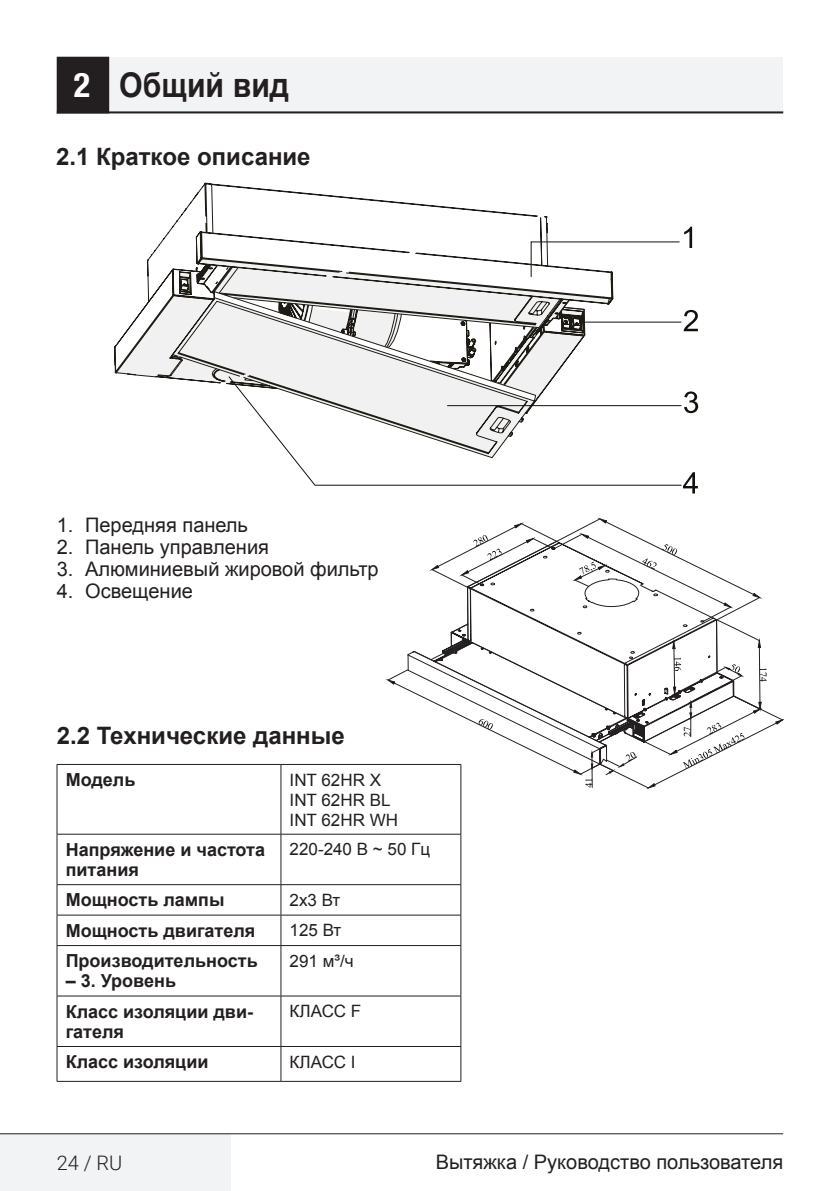
<style>
.page{position:relative;width:840px;height:1191px;background:#fff}
.page>*{position:absolute;margin:0;border:0;box-sizing:border-box;transform-origin:0 0}
.Unite_Baslik_Guvenli{font:700 34px "Arial";color:#231f20;scale:.89 1}
.Alt_Baslik_Icerik{font:700 24px "Arial";color:#231f20}
.t1{font:20px "Arial";color:#231f20}
.t2{font:300 20px "Roboto";color:#231f20}
.Tablo_yazi_baslik{font:700 18px/20px "Arial";color:#231f20}
.Tablo_yazı{font:17px "Arial";color:#231f20}
.s1{font-family:"Helvetica Neue LT Pro";font-stretch:condensed;color:#fff}
</style>
<div class="page">
<div style="left:57px;top:57px;width:725px;height:56px;background:#f2f3f4"></div>
<hr style="left:57px;top:111px;width:725px;height:2px;background:#231f20">
<div style="left:58px;top:58px;width:50px;height:54px;background:#231f20"></div>
<div style="left:57px;top:57px;width:52px;height:56px;border:2px solid #231f20"></div>
<div style="left:0;top:1133px;width:230px;height:58px;background:#f2f3f4"></div>
<hr style="left:0;top:1133px;width:782px;height:1px;background:#231f20">
<hr style="left:57px;top:764px;width:224px;height:1px;background:#231f20">
<hr style="left:57px;top:764px;width:1px;height:70px;background:#231f20">
<hr style="left:281px;top:764px;width:180px;height:1px;background:#231f20">
<hr style="left:280px;top:764px;width:1px;height:70px;background:#231f20">
<hr style="left:460px;top:764px;width:1px;height:70px;background:#231f20">
<hr style="left:57px;top:834px;width:224px;height:1px;background:#231f20">
<hr style="left:57px;top:834px;width:1px;height:50px;background:#231f20">
<hr style="left:281px;top:834px;width:180px;height:1px;background:#231f20">
<hr style="left:280px;top:834px;width:1px;height:50px;background:#231f20">
<hr style="left:460px;top:834px;width:1px;height:50px;background:#231f20">
<hr style="left:57px;top:884px;width:224px;height:1px;background:#231f20">
<hr style="left:57px;top:885px;width:1px;height:30px;background:#231f20">
<hr style="left:281px;top:884px;width:180px;height:1px;background:#231f20">
<hr style="left:280px;top:885px;width:1px;height:30px;background:#231f20">
<hr style="left:460px;top:885px;width:1px;height:30px;background:#231f20">
<hr style="left:57px;top:914px;width:224px;height:1px;background:#231f20">
<hr style="left:57px;top:915px;width:1px;height:30px;background:#231f20">
<hr style="left:281px;top:914px;width:180px;height:1px;background:#231f20">
<hr style="left:280px;top:915px;width:1px;height:30px;background:#231f20">
<hr style="left:460px;top:915px;width:1px;height:30px;background:#231f20">
<hr style="left:57px;top:945px;width:224px;height:1px;background:#231f20">
<hr style="left:57px;top:945px;width:1px;height:50px;background:#231f20">
<hr style="left:281px;top:945px;width:180px;height:1px;background:#231f20">
<hr style="left:280px;top:945px;width:1px;height:50px;background:#231f20">
<hr style="left:460px;top:945px;width:1px;height:50px;background:#231f20">
<hr style="left:57px;top:995px;width:224px;height:1px;background:#231f20">
<hr style="left:57px;top:996px;width:1px;height:50px;background:#231f20">
<hr style="left:281px;top:995px;width:180px;height:1px;background:#231f20">
<hr style="left:280px;top:996px;width:1px;height:50px;background:#231f20">
<hr style="left:460px;top:996px;width:1px;height:50px;background:#231f20">
<hr style="left:57px;top:1046px;width:224px;height:1px;background:#231f20">
<hr style="left:57px;top:1046px;width:1px;height:35px;background:#231f20">
<hr style="left:281px;top:1046px;width:180px;height:1px;background:#231f20">
<hr style="left:280px;top:1046px;width:1px;height:35px;background:#231f20">
<hr style="left:460px;top:1046px;width:1px;height:35px;background:#231f20">
<hr style="left:57px;top:1081px;width:224px;height:1px;background:#231f20">
<hr style="left:281px;top:1081px;width:180px;height:1px;background:#231f20">
<svg style="left:386px;top:518px;width:396px;height:270px"></svg>
<svg style="left:683px;top:472px;width:14px;height:21px"></svg>
<svg style="left:114px;top:248px;width:42px;height:130px"></svg>
<svg style="left:156px;top:183px;width:428px;height:202px"></svg>
<svg style="left:179px;top:227px;width:518px;height:104px"></svg>
<svg style="left:684px;top:391px;width:13px;height:22px"></svg>
<svg style="left:228px;top:376px;width:453px;height:110px"></svg>
<p class="Unite_Baslik_Guvenli" style="left:74px;top:63px;width:243px"><span class="s1">2</span> Общий вид</p>
<p class="Alt_Baslik_Icerik" style="left:56px;top:141px;width:256px">2.1 Краткое описание</p>
<p class="t1" style="left:57px;top:512px;width:193px">1. Передняя панель</p>
<p class="t1" style="left:57px;top:534px;width:214px">2. Панель управления</p>
<p class="t1" style="left:57px;top:556px;width:323px">3. Алюминиевый жировой фильтр</p>
<p class="t1" style="left:57px;top:578px;width:138px">4. Освещение</p>
<p class="Alt_Baslik_Icerik" style="left:57px;top:720px;width:289px">2.2 Технические данные</p>
<p class="Tablo_yazi_baslik" style="left:66px;top:770px;width:71px">Модель</p>
<p class="Tablo_yazı" style="left:289px;top:768px;width:93px">INT 62HR X</p>
<p class="Tablo_yazı" style="left:289px;top:788px;width:102px">INT 62HR BL</p>
<p class="Tablo_yazı" style="left:289px;top:808px;width:110px">INT 62HR WH</p>
<p class="Tablo_yazi_baslik" style="left:66px;top:840px;width:201px">Напряжение и частота питания</p>
<p class="Tablo_yazı" style="left:289px;top:838px;width:142px">220-240 В ~ 50 Гц</p>
<p class="Tablo_yazi_baslik" style="left:66px;top:890px;width:160px">Мощность лампы</p>
<p class="Tablo_yazı" style="left:289px;top:888px;width:52px">2x3 Вт</p>
<p class="Tablo_yazi_baslik" style="left:66px;top:921px;width:191px">Мощность двигателя</p>
<p class="Tablo_yazı" style="left:289px;top:919px;width:53px">125 Вт</p>
<p class="Tablo_yazi_baslik" style="left:66px;top:951px;width:193px">Производительность</p>
<p class="Tablo_yazi_baslik" style="left:66px;top:971px;width:112px">– 3. Уровень</p>
<p class="Tablo_yazı" style="left:289px;top:949px;width:66px">291 м³/ч</p>
<p class="Tablo_yazi_baslik" style="left:66px;top:1002px;width:189px">Класс изоляции дви&shy;гателя</p>
<p class="Tablo_yazı" style="left:289px;top:1000px;width:73px">КЛАСС F</p>
<p class="Tablo_yazi_baslik" style="left:66px;top:1052px;width:144px">Класс изоляции</p>
<p class="Tablo_yazı" style="left:289px;top:1050px;width:68px">КЛАСС I</p>
<p class="t2" style="left:57px;top:1149px;width:67px">24 / RU</p>
<p class="t1" style="left:435px;top:1149px;width:349px">Вытяжка / Руководство пользователя</p>
</div>
